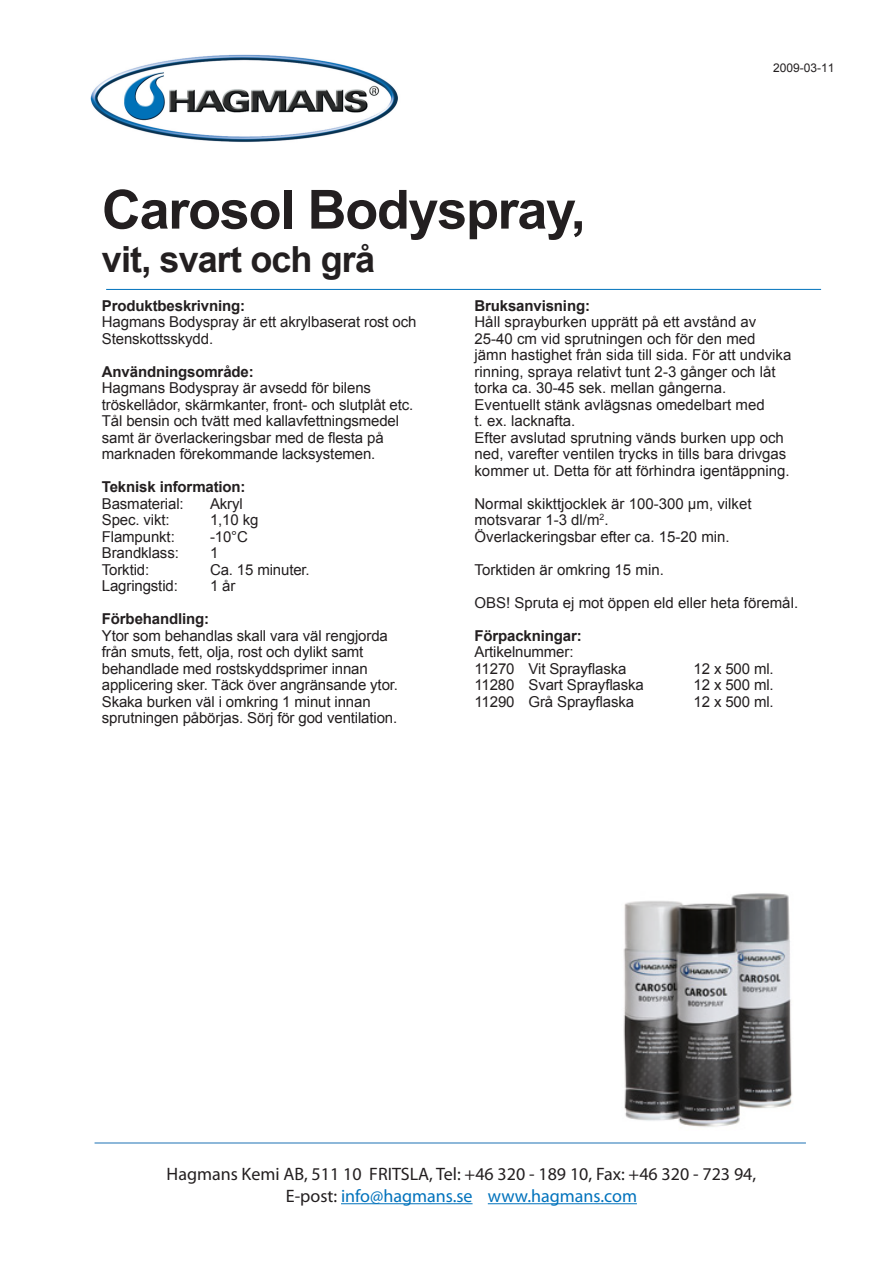
<style>
.page{position:relative;width:893px;height:1263px;background:#fff}
.page>*{position:absolute;margin:0;border:0;box-sizing:border-box;transform-origin:0 0}
.t1{font:700 54px "Arial";letter-spacing:-.025em;color:#231f20}
.t2{font:700 36px "Arial";letter-spacing:-.025em;color:#231f20}
.t3{font:18px/21.6px "Myriad Pro";color:#231f20;text-align:center}
.t4{font:15px/16.5px "Arial";letter-spacing:-.01em;color:#231f20}
.t5{font:700 15px "Arial";letter-spacing:-.01em;color:#231f20}
.t6{font:12px "Arial";color:#231f20}
.s1{color:#0072bc}
</style>
<div class="page">
<img style="left:583px;top:893px;width:223px;height:250px">
<hr style="left:341px;top:1203px;width:131px;height:1px;background:#0072bc">
<hr style="left:488px;top:1203px;width:149px;height:1px;background:#0072bc">
<hr style="left:106px;top:289px;width:715px;height:1px;background:#0072bc">
<img style="left:90px;top:54px;width:308px;height:88px">
<hr style="left:94px;top:1143px;width:712px;height:1px;background:#1c71b4">
<h1 class="t1" style="left:102px;top:174px;width:485px">Carosol Bodyspray,</h1>
<h2 class="t2" style="left:102px;top:235px;width:275px">vit, svart och grå</h2>
<p class="t6" style="left:773px;top:60px;width:63px">2009-03-11</p>
<p class="t5" style="left:102px;top:296px;width:145px">Produktbeskrivning:</p>
<p class="t4" style="left:102px;top:314px;width:316px">Hagmans Bodyspray är ett akrylbaserat rost och<br>Stenskottsskydd.</p>
<p class="t5" style="left:102px;top:362px;width:153px">Användningsområde:</p>
<p class="t4" style="left:102px;top:380px;width:313px">Hagmans Bodyspray är avsedd för bilens tröskellådor, skärmkanter, front- och slutplåt etc.<br>Tål bensin och tvätt med kallavfettningsmedel samt är överlackeringsbar med de flesta på marknaden förekommande lacksystemen.</p>
<p class="t5" style="left:102px;top:477px;width:145px">Teknisk information:</p>
<p class="t4" style="left:102px;top:495px;width:83px">Basmaterial:</p>
<p class="t4" style="left:210px;top:495px;width:34px">Akryl</p>
<p class="t4" style="left:102px;top:512px;width:69px">Spec. vikt:</p>
<p class="t4" style="left:210px;top:512px;width:50px">1,10 kg</p>
<p class="t4" style="left:102px;top:528px;width:74px">Flampunkt:</p>
<p class="t4" style="left:210px;top:528px;width:39px">-10°C</p>
<p class="t4" style="left:102px;top:545px;width:78px">Brandklass:</p>
<p class="t4" style="left:210px;top:545px;width:10px">1</p>
<p class="t4" style="left:102px;top:561px;width:49px">Torktid:</p>
<p class="t4" style="left:210px;top:561px;width:101px">Ca. 15 minuter.</p>
<p class="t4" style="left:102px;top:578px;width:78px">Lagringstid:</p>
<p class="t4" style="left:210px;top:578px;width:27px">1 år</p>
<p class="t5" style="left:102px;top:609px;width:109px">Förbehandling:</p>
<p class="t4" style="left:102px;top:627px;width:298px">Ytor som behandlas skall vara väl rengjorda från smuts, fett, olja, rost och dylikt samt behandlade med rostskyddsprimer innan applicering sker. Täck över angränsande ytor.<br>Skaka burken väl i omkring 1 minut innan sprutningen påbörjas. Sörj för god ventilation.</p>
<p class="t5" style="left:474px;top:296px;width:117px">Bruksanvisning:</p>
<p class="t4" style="left:474px;top:314px;width:318px">Håll sprayburken upprätt på ett avstånd av 25-40 cm vid sprutningen och för den med jämn hastighet från sida till sida. För att undvika rinning, spraya relativt tunt 2-3 gånger och låt torka ca. 30-45 sek. mellan gångerna.<br>Eventuellt stänk avlägsnas omedelbart med<br>t. ex. lacknafta.<br>Efter avslutad sprutning vänds burken upp och ned, varefter ventilen trycks in tills bara drivgas kommer ut. Detta för att förhindra igentäppning.</p>
<p class="t4" style="left:474px;top:496px;width:279px">Normal skikttjocklek är 100-300 µm, vilket motsvarar 1-3 dl/m<sup>2</sup>.<br>Överlackeringsbar efter ca. 15-20 min.</p>
<p class="t4" style="left:474px;top:562px;width:191px">Torktiden är omkring 15 min.</p>
<p class="t4" style="left:474px;top:595px;width:325px">OBS! Spruta ej mot öppen eld eller heta föremål.</p>
<p class="t5" style="left:474px;top:626px;width:109px">Förpackningar:</p>
<p class="t4" style="left:474px;top:644px;width:153px">Artikelnummer:<br>11270 Vit Sprayflaska</p>
<p class="t4" style="left:693px;top:661px;width:82px">12 x 500 ml.</p>
<p class="t4" style="left:474px;top:677px;width:171px">11280 Svart Sprayflaska</p>
<p class="t4" style="left:693px;top:677px;width:82px">12 x 500 ml.</p>
<p class="t4" style="left:474px;top:694px;width:161px">11290 Grå Sprayflaska</p>
<p class="t4" style="left:693px;top:694px;width:82px">12 x 500 ml.</p>
<p class="t3" style="left:167px;top:1163px;width:591px">Hagmans Kemi AB, 511 10 FRITSLA, Tel: +46 320 - 189 10, Fax: +46 320 - 723 94,<br>E-post: <span class="s1">info@hagmans.se www.hagmans.com</span></p>
</div>
